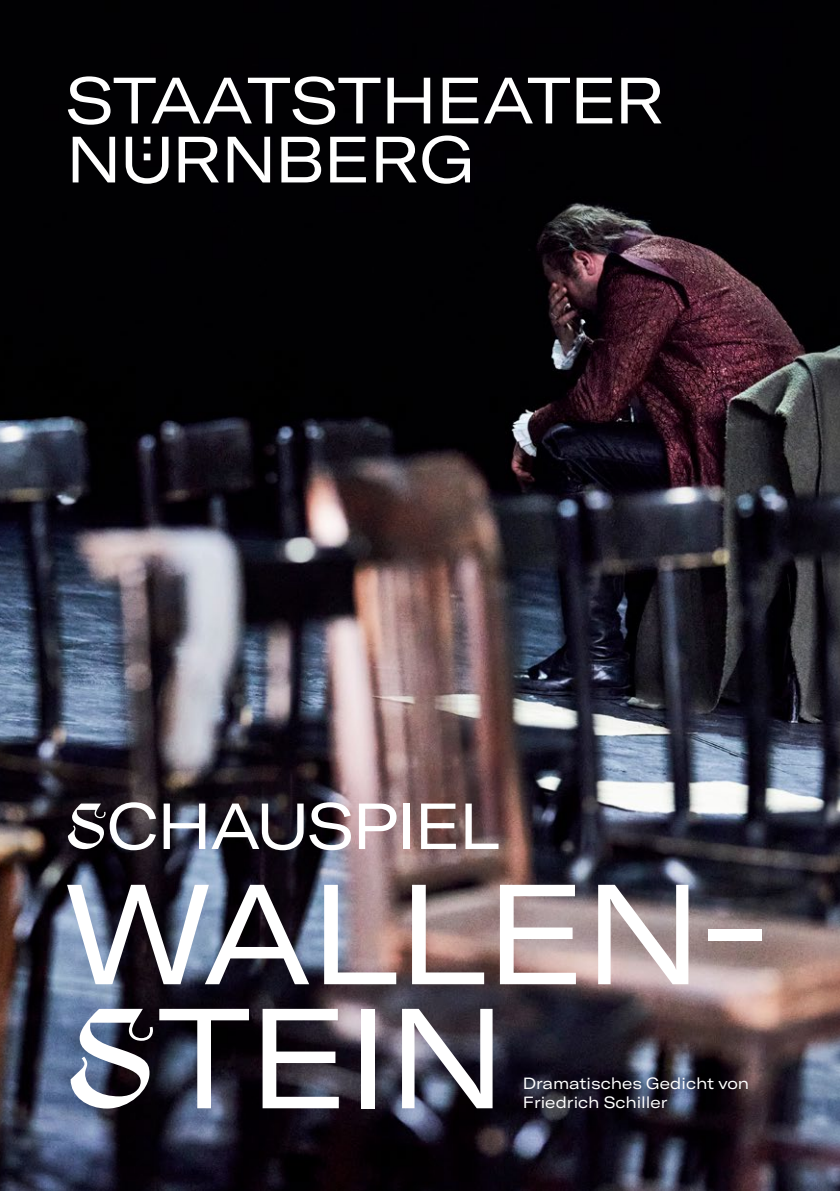
<style>
.page{position:relative;width:840px;height:1191px;background:#fff}
.page>*{position:absolute;margin:0;border:0;box-sizing:border-box;transform-origin:0 0}
.t1{font:expanded 140px/124px "GT America SN";letter-spacing:-.02em;color:#fff}
.t2{font:expanded 64px "GT America";letter-spacing:-.03em;color:#fff}
.t3{font:expanded 16px/19.2px "GT America";color:#fff}
.s1{font-family:"GT America SN"}
</style>
<div class="page">
<img style="left:0;top:0;width:839px;height:1191px">
<svg style="left:73px;top:135px;width:396px;height:49px"></svg>
<svg style="left:68px;top:76px;width:593px;height:49px"></svg>
<h2 class="t2" style="left:65px;top:788px;width:437px"><span class="s1">s</span>CHAUSPIEL</h2>
<h1 class="t1" style="left:63px;top:873px;width:706px">WALLEN&shy;sTEIN</h1>
<p class="t3" style="left:522px;top:1073px;width:227px">Dramatisches Gedicht von<br>Friedrich Schiller</p>
</div>
